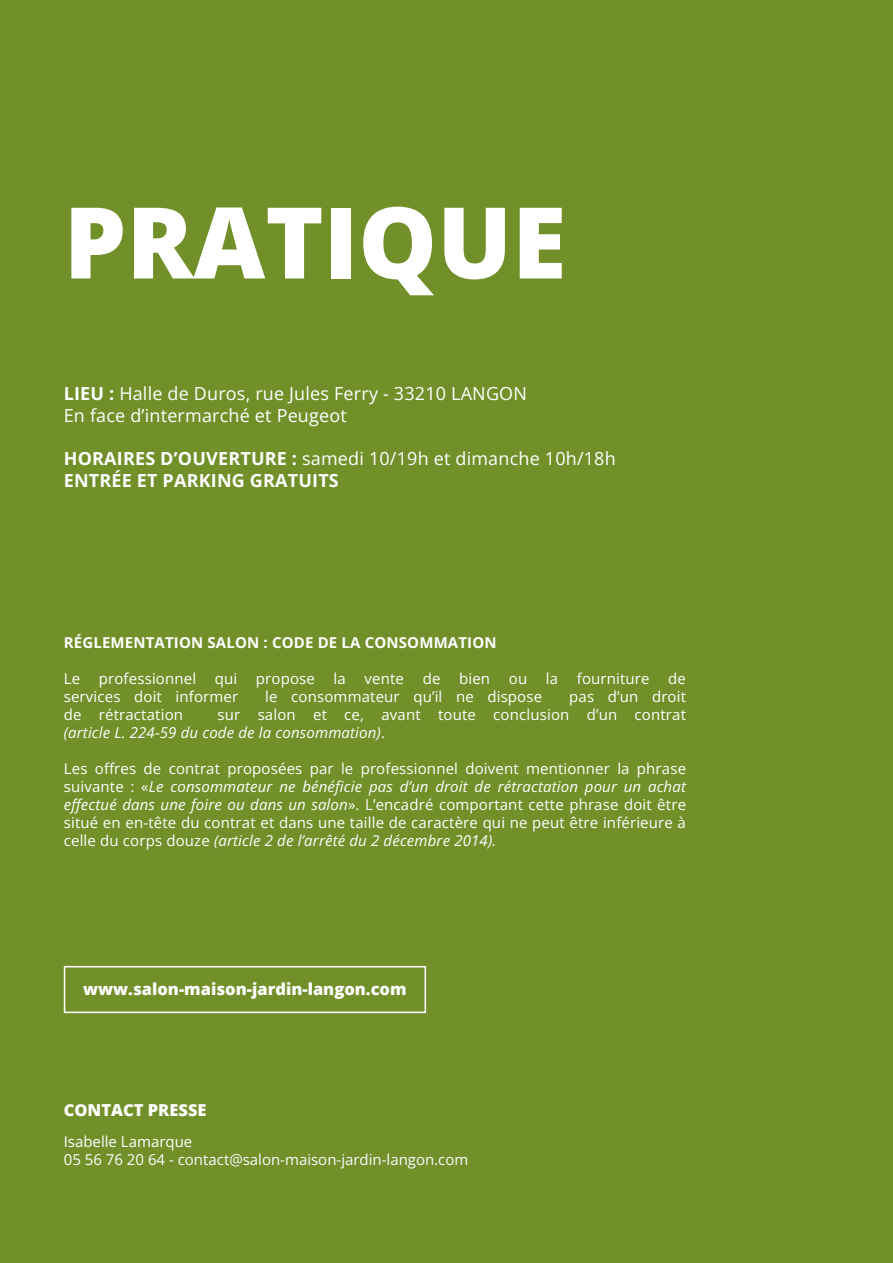
<style>
.page{position:relative;width:893px;height:1263px;background:#fff}
.page>*{position:absolute;margin:0;border:0;box-sizing:border-box;transform-origin:0 0}
.t1{font:800 99px "Open Sans";color:#fff}
.t2{font:18px "Open Sans";letter-spacing:.01em;color:#fff}
.t3{font:700 18px "Open Sans";letter-spacing:.01em;color:#fff}
.t4{font:800 16.5px "Open Sans";color:#fff}
.t5{font:15px/18px "Open Sans";letter-spacing:.01em;color:#fff}
.t6{font:15px "Open Sans";color:#f9fcfe}
.t7{font:700 15px "Open Sans";letter-spacing:.01em;color:#fff}
.s1{font-weight:700}
.s2{font-style:italic}
.s3{color:#fff}
</style>
<div class="page">
<div style="left:0;top:0;width:893px;height:1262px;background:#719029"></div>
<div style="left:64px;top:966px;width:362px;height:47px;border:2px solid #fff"></div>
<p class="t1" style="left:64px;top:167px;width:504px">PRATIQUE</p>
<p class="t2" style="left:64px;top:381px;width:465px"><span class="s1">LIEU :</span> Halle de Duros, rue Jules Ferry - 33210 LANGON</p>
<p class="t2" style="left:64px;top:403px;width:285px">En face d’intermarché et Peugeot</p>
<p class="t2" style="left:64px;top:446px;width:553px"><span class="s1">HORAIRES D’OUVERTURE :</span> samedi 10/19h et dimanche 10h/18h</p>
<p class="t3" style="left:64px;top:468px;width:277px">ENTRÉE ET PARKING GRATUITS</p>
<p class="t7" style="left:64px;top:632px;width:434px">RÉGLEMENTATION SALON : CODE DE LA CONSOMMATION</p>
<p class="t5" style="left:64px;top:669px;width:624px">Le professionnel qui propose la vente de bien ou la fourniture de services doit informer</p>
<p class="t5" style="left:265px;top:687px;width:278px">le consommateur qu’il ne dispose</p>
<p class="t5" style="left:569px;top:687px;width:118px">pas d’un droit</p>
<p class="t5" style="left:64px;top:705px;width:121px">de rétractation</p>
<p class="t5" style="left:64px;top:705px;width:624px;text-indent:154px">sur salon et ce, avant toute conclusion d’un contrat <span class="s2">(article L. 224-59 du code de la consommation)</span>.</p>
<p class="t5" style="left:64px;top:759px;width:624px;text-align:justify">Les offres de contrat proposées par le professionnel doivent mentionner la phrase suivante : «<span class="s2">Le consommateur ne bénéficie pas d’un droit de rétractation pour un achat effectué dans une foire ou dans un salon</span>». L’encadré comportant cette phrase doit être situé en en-tête du contrat et dans une taille de caractère qui ne peut être inférieure à celle du corps douze <span class="s2">(article 2 de l’arrêté du 2 décembre 2014).</span></p>
<p class="t4" style="left:83px;top:976px;width:325px">www.salon-maison-jardin-langon.com</p>
<p class="t4" style="left:64px;top:1097px;width:144px">CONTACT PRESSE</p>
<p class="t5" style="left:64px;top:1132px;width:130px">Isabelle Lamarque</p>
<p class="t6" style="left:64px;top:1150px;width:406px"><span class="s3">05 56 76 20 64 -</span> contact@salon-maison-jardin-langon.com</p>
</div>
